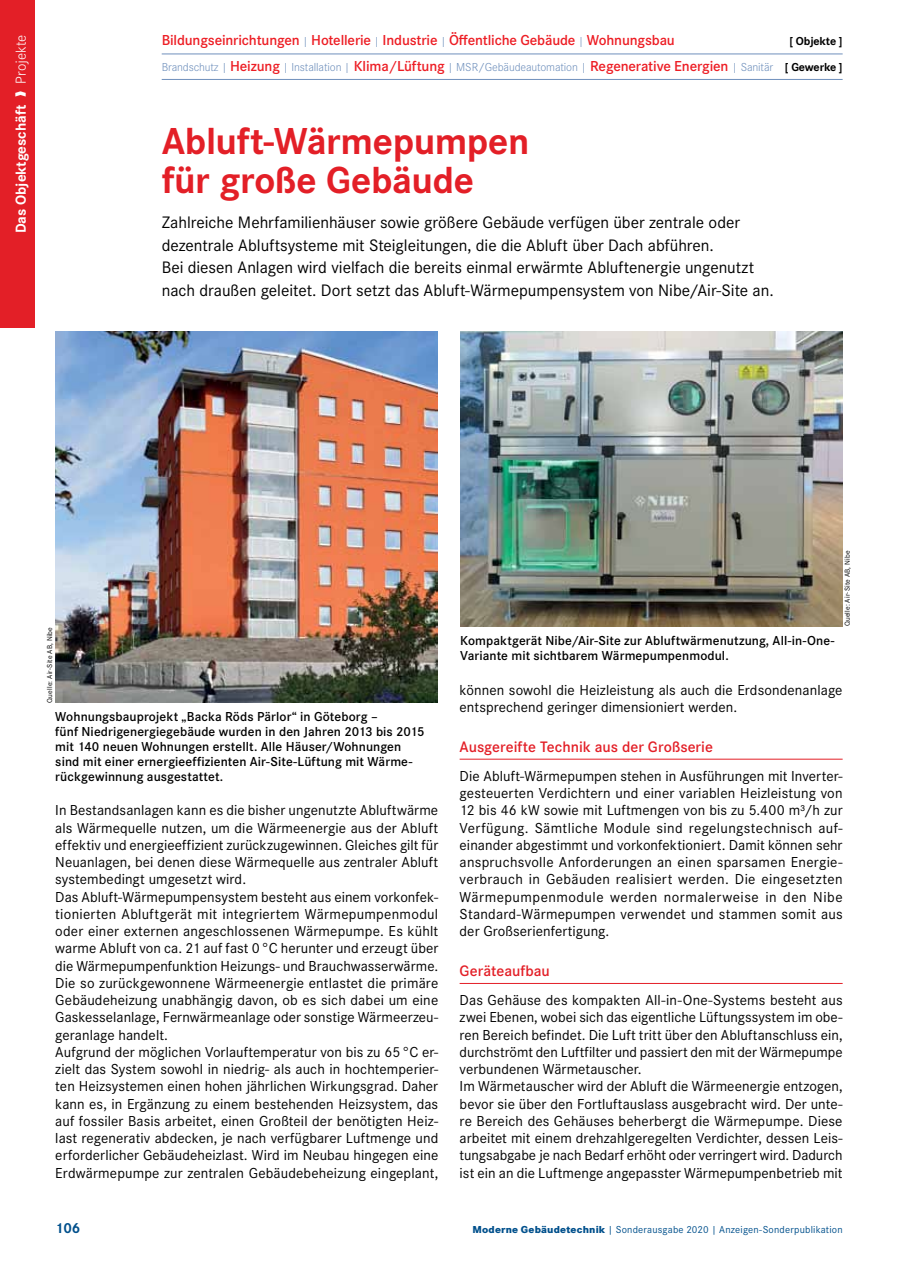
<style>
.page{position:relative;width:915px;height:1263px;background:#fff}
.page>*{position:absolute;margin:0;border:0;box-sizing:border-box;transform-origin:0 0}
.t1{font:700 39px/39px "Corporate S";letter-spacing:-.01em;color:#e31f27}
.t2{font:17.25px/22.5px "Corporate S";letter-spacing:-.005em;color:#000}
.t3{font:600 15.75px "Corporate S";color:#e31f27}
.t4{font:15px/17.2px "Corporate S";letter-spacing:.005em;color:#000}
.t5{font:600 15px "Corporate S";letter-spacing:-.01em;color:#ed1d24}
.t6{font:700 15px "Corporate S";color:#fff}
.t7{font:700 15px "Corporate S";color:#00508c}
.t8{font:600 13.5px/15px "Corporate S";letter-spacing:.005em;color:#000}
.t9{font:300 12px/25.5px "Corporate S";letter-spacing:-.01em;color:#6f90bc;text-align:right}
.t10{font:10.5px "Corporate S";letter-spacing:.015em;color:#00508c}
.t11{font:7.5px "Corporate S";letter-spacing:.02em;color:#000}
.s1{font-weight:300}
.s2{font-weight:300;font-size:12px;color:#6f90bc}
.s3{font-weight:700;color:#000}
.s4{font-weight:600;font-size:15px;color:#ed1d24}
.s5{font-weight:800}
</style>
<div class="page">
<div style="left:0;top:0;width:34px;height:327px;background:#e31f27"></div>
<hr style="left:162px;top:54px;width:680px;height:1px;background:#6f90bc">
<hr style="left:162px;top:79px;width:680px;height:1px;background:#6f90bc">
<hr style="left:459px;top:759px;width:383px;height:1px;background:#e31f27">
<hr style="left:459px;top:983px;width:383px;height:1px;background:#e31f27">
<img style="left:55px;top:332px;width:383px;height:371px">
<img style="left:460px;top:332px;width:382px;height:295px">
<p class="t6" style="left:10px;top:233px;width:200px;rotate:-90deg">Das Objektgeschäft ❱ <span class="s1">Projekte</span></p>
<p class="t5" style="left:162px;top:30px;width:514px">Bildungseinrichtungen <span class="s2">|</span> Hotellerie <span class="s2">|</span> Industrie <span class="s2">|</span> Öffentliche Gebäude <span class="s2">|</span> Wohnungsbau</p>
<p class="t9" style="left:162px;top:28px;width:682px"><span class="s3">[ Objekte ]<br></span>Brandschutz | <span class="s4">Heizung</span> | Installation | <span class="s4">Klima/Lüftung</span> | MSR/Gebäudeautomation | <span class="s4">Regenerative Energien</span> | Sanitär <span class="s3">[ Gewerke ]</span></p>
<h1 class="t1" style="left:162px;top:120px;width:369px">Abluft-Wärmepumpen für große Gebäude</h1>
<p class="t2" style="left:162px;top:210px;width:613px">Zahlreiche Mehrfamilienhäuser sowie größere Gebäude verfügen über zentrale oder dezentrale Abluftsysteme mit Steigleitungen, die die Abluft über Dach abführen.<br>Bei diesen Anlagen wird vielfach die bereits einmal erwärmte Abluftenergie ungenutzt nach draußen geleitet. Dort setzt das Abluft-Wärmepumpensystem von Nibe/Air-Site an.</p>
<p class="t11" style="left:45px;top:703px;width:77px;rotate:-90deg">Quelle: Air-Site AB, Nibe</p>
<p class="t8" style="left:55px;top:708px;width:370px">Wohnungsbauprojekt „Backa Röds Pärlor“ in Göteborg –<br>fünf Niedrigenergiegebäude wurden in den Jahren 2013 bis 2015 mit 140 neuen Wohnungen erstellt. Alle Häuser/Wohnungen sind mit einer ernergieeffizienten Air-Site-Lüftung mit Wärme&shy;rückgewinnung ausgestattet.</p>
<p class="t4" style="left:55px;top:801px;width:384px">In Bestandsanlagen kann es die bisher ungenutzte Abluftwärme als Wärmequelle nutzen, um die Wärmeenergie aus der Abluft effektiv und energieeffizient zurückzugewinnen. Gleiches gilt für Neuanlagen, bei denen diese Wärmequelle aus zentraler Abluft systembedingt umgesetzt wird.<br>Das Abluft-Wärmepumpensystem besteht aus einem vorkonfek&shy;tionierten Abluftgerät mit integriertem Wärmepumpenmodul oder einer externen angeschlossenen Wärmepumpe. Es kühlt warme Abluft von ca. 21 auf fast 0 °C herunter und erzeugt über die Wärmepumpenfunktion Heizungs- und Brauchwasserwärme.<br>Die so zurückgewonnene Wärmeenergie entlastet die primäre Gebäudeheizung unabhängig davon, ob es sich dabei um eine Gaskesselanlage, Fernwärmeanlage oder sonstige Wärmeerzeu&shy;geranlage handelt.<br>Aufgrund der möglichen Vorlauftemperatur von bis zu 65 °C er&shy;zielt das System sowohl in niedrig- als auch in hochtemperier&shy;ten Heizsystemen einen hohen jährlichen Wirkungsgrad. Daher kann es, in Ergänzung zu einem bestehenden Heizsystem, das auf fossiler Basis arbeitet, einen Großteil der benötigten Heiz&shy;last regenerativ abdecken, je nach verfügbarer Luftmenge und erforderlicher Gebäudeheizlast. Wird im Neubau hingegen eine Erdwärmepumpe zur zentralen Gebäudebeheizung eingeplant,</p>
<p class="t8" style="left:460px;top:632px;width:375px">Kompaktgerät Nibe/Air-Site zur Abluftwärmenutzung, All-in-One-<br>Variante mit sichtbarem Wärmepumpenmodul.</p>
<p class="t11" style="left:842px;top:626px;width:77px;rotate:-90deg">Quelle: Air-Site AB, Nibe</p>
<p class="t4" style="left:459px;top:680px;width:384px">können sowohl die Heizleistung als auch die Erdsondenanlage entsprechend geringer dimensioniert werden.</p>
<p class="t3" style="left:459px;top:736px;width:255px">Ausgereifte Technik aus der Großserie</p>
<p class="t4" style="left:459px;top:767px;width:384px;text-align:justify">Die Abluft-Wärmepumpen stehen in Ausführungen mit Inverter&shy;gesteuerten Verdichtern und einer variablen Heizleistung von 12 bis 46 kW sowie mit Luftmengen von bis zu 5.400 m³/h zur Verfügung. Sämtliche Module sind regelungstechnisch auf&shy;einander abgestimmt und vorkonfektioniert. Damit können sehr anspruchsvolle Anforderungen an einen sparsamen Energie&shy;verbrauch in Gebäuden realisiert werden. Die eingesetzten Wärmepumpenmodule werden normalerweise in den Nibe Standard-Wärmepumpen verwendet und stammen somit aus der Großserienfertigung.</p>
<p class="t3" style="left:459px;top:960px;width:92px">Geräteaufbau</p>
<p class="t4" style="left:459px;top:991px;width:384px">Das Gehäuse des kompakten All-in-One-Systems besteht aus zwei Ebenen, wobei sich das eigentliche Lüftungssystem im obe&shy;ren Bereich befindet. Die Luft tritt über den Abluftanschluss ein, durchströmt den Luftfilter und passiert den mit der Wärmepumpe verbundenen Wärmetauscher.<br>Im Wärmetauscher wird der Abluft die Wärmeenergie entzogen, bevor sie über den Fortluftauslass ausgebracht wird. Der unte&shy;re Bereich des Gehäuses beherbergt die Wärmepumpe. Diese arbeitet mit einem drehzahlgeregelten Verdichter, dessen Leis&shy;tungsabgabe je nach Bedarf erhöht oder verringert wird. Dadurch ist ein an die Luftmenge angepasster Wärmepumpenbetrieb mit</p>
<p class="t7" style="left:55px;top:1218px;width:27px">106</p>
<p class="t10" style="left:472px;top:1223px;width:371px"><span class="s5">Moderne Gebäudetechnik</span> | Sonderausgabe 2020 | Anzeigen-Sonderpublikation</p>
</div>
